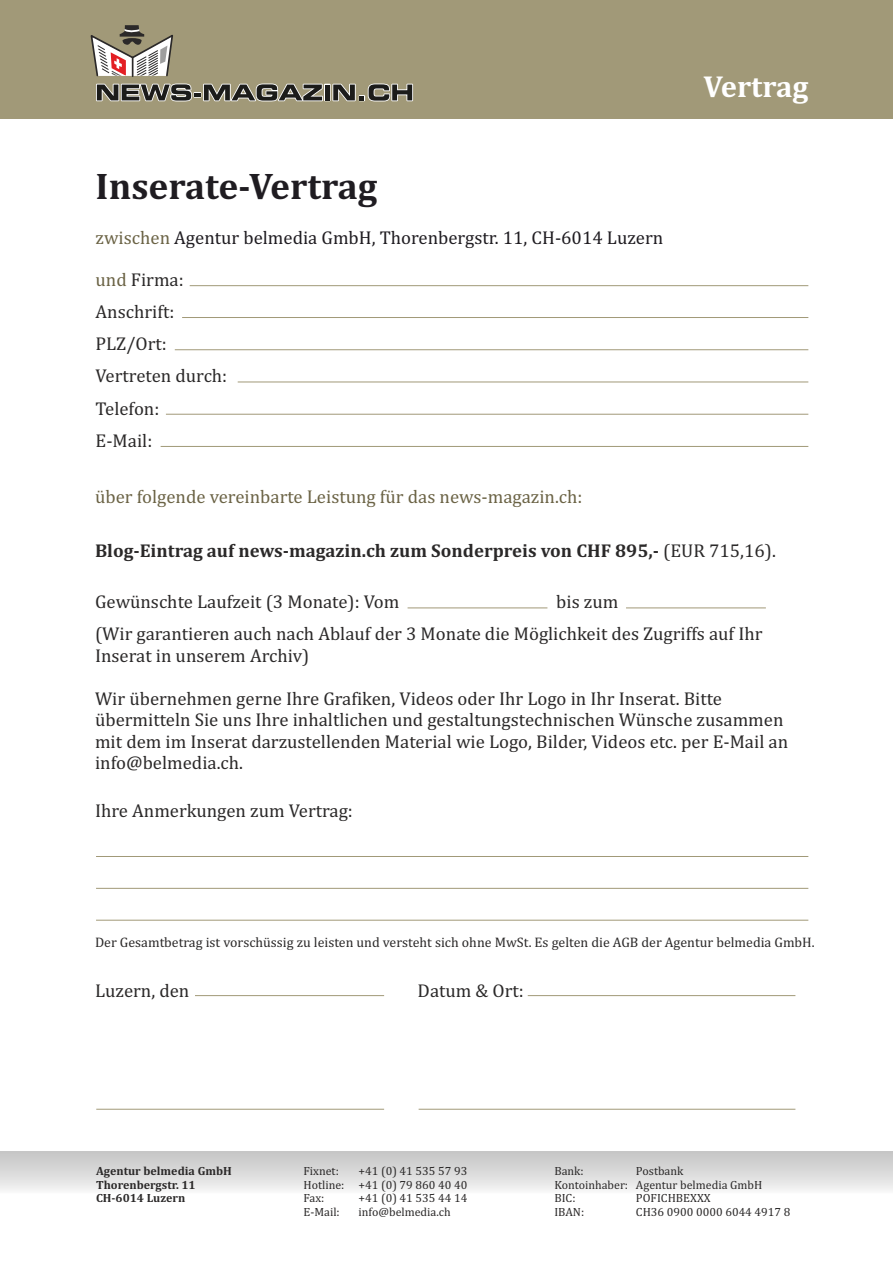
<style>
.page{position:relative;width:893px;height:1263px;background:#fff}
.page>*{position:absolute;margin:0;border:0;box-sizing:border-box;transform-origin:0 0}
.t1{font:700 37.5px "Cambria";color:#1f1c21}
.t2{font:700 30.6px "Cambria";color:#fff}
.t3{font:18.75px/32.2px "Cambria";color:#2b2929}
.t4{font:700 18.75px "Cambria";color:#2b2929}
.t5{font:18.75px "Cambria";color:#1f1c21}
.t6{font:18.75px "Cambria";color:#6b6345}
.t7{font:13.95px "Cambria";color:#2b2929}
.t8{font:12px/13.5px "Cambria";color:#2b2929;text-align:justify}
.t9{font:700 12px/13.5px "Cambria";color:#2b2929}
.s1{color:#6b6345}
.s2{font-weight:400}
</style>
<div class="page">
<svg style="left:0;top:1151px;width:893px;height:39px;background:#d9d9d9"></svg>
<div style="left:0;top:0;width:893px;height:119px;background:#a19978"></div>
<div style="left:324px;top:84px;width:7px;height:17px;border:2px solid #fff"></div>
<svg style="left:90px;top:25px;width:233px;height:77px"></svg>
<div style="left:325px;top:85px;width:5px;height:15px;background:#1c1c1a"></div>
<svg style="left:332px;top:83px;width:82px;height:19px"></svg>
<hr style="left:190px;top:285px;width:618px;height:1px;background:#a19978">
<hr style="left:161px;top:446px;width:647px;height:1px;background:#a19978">
<hr style="left:166px;top:414px;width:642px;height:1px;background:#a19978">
<hr style="left:182px;top:317px;width:626px;height:1px;background:#a19978">
<hr style="left:175px;top:349px;width:633px;height:1px;background:#a19978">
<hr style="left:238px;top:382px;width:570px;height:1px;background:#a19978">
<hr style="left:195px;top:995px;width:189px;height:1px;background:#a19978">
<hr style="left:96px;top:1109px;width:288px;height:1px;background:#a19978">
<hr style="left:419px;top:1109px;width:376px;height:1px;background:#a19978">
<hr style="left:96px;top:856px;width:712px;height:1px;background:#a19978">
<hr style="left:96px;top:920px;width:712px;height:1px;background:#a19978">
<hr style="left:96px;top:888px;width:712px;height:1px;background:#a19978">
<hr style="left:408px;top:607px;width:139px;height:1px;background:#a19978">
<hr style="left:626px;top:607px;width:140px;height:1px;background:#a19978">
<hr style="left:528px;top:995px;width:267px;height:1px;background:#a19978">
<h1 class="t1" style="left:96px;top:170px;width:283px">Inserate-Vertrag</h1>
<p class="t5" style="left:96px;top:230px;width:569px"><span class="s1">zwischen</span> Agentur belmedia GmbH, Thorenbergstr. 11, CH-6014 Luzern</p>
<p class="t3" style="left:96px;top:264px;width:133px"><span class="s1">und</span> Firma:<br>Anschrift:<br>PLZ/Ort:<br>Vertreten durch:<br>Telefon:<br>E-Mail:</p>
<h2 class="t2" style="left:704px;top:73px;width:106px">Vertrag</h2>
<p class="t6" style="left:95px;top:488px;width:489px">über folgende vereinbarte Leistung für das news-magazin.ch:</p>
<p class="t4" style="left:95px;top:542px;width:682px">Blog-Eintrag auf news-magazin.ch zum Sonderpreis von CHF 895,- <span class="s2">(EUR 715,16).</span></p>
<p class="t3" style="left:95px;top:587px;width:306px">Gewünschte Laufzeit (3 Monate): Vom</p>
<p class="t3" style="left:95px;top:587px;width:669px;text-indent:461px">bis zum<br>(Wir garantieren auch nach Ablauf der 3 Monate die Möglichkeit des Zugriffs auf Ihr</p>
<p class="t3" style="left:95px;top:640px;width:216px">Inserat in unserem Archiv)</p>
<p class="t3" style="left:95px;top:689px;width:695px;line-height:21.5px">Wir übernehmen gerne Ihre Grafiken, Videos oder Ihr Logo in Ihr Inserat. Bitte übermitteln Sie uns Ihre inhaltlichen und gestaltungstechnischen Wünsche zusammen mit dem im Inserat darzustellenden Material wie Logo, Bilder, Videos etc. per E-Mail an info@belmedia.ch.</p>
<p class="t3" style="left:95px;top:796px;width:259px">Ihre Anmerkungen zum Vertrag:</p>
<p class="t7" style="left:95px;top:936px;width:721px">Der Gesamtbetrag ist vorschüssig zu leisten und versteht sich ohne MwSt. Es gelten die AGB der Agentur belmedia GmbH.</p>
<p class="t3" style="left:95px;top:976px;width:96px">Luzern, den</p>
<p class="t3" style="left:418px;top:976px;width:108px">Datum &amp; Ort:</p>
<p class="t9" style="left:96px;top:1165px;width:137px">Agentur belmedia GmbH<br>Thorenbergstr. 11<br>CH-6014 Luzern</p>
<p class="t8" style="left:303px;top:1165px;width:165px;text-indent:55px">+41 (0) 41 535 57 93<br>Hotline: +41 (0) 79 860 40 40<br>Fax:</p>
<p class="t8" style="left:303px;top:1165px;width:37px">Fixnet:</p>
<p class="t8" style="left:359px;top:1192px;width:110px">+41 (0) 41 535 44 14</p>
<p class="t8" style="left:303px;top:1206px;width:38px">E-Mail:</p>
<p class="t8" style="left:359px;top:1206px;width:94px">info@belmedia.ch</p>
<p class="t8" style="left:554px;top:1165px;width:31px">Bank:</p>
<p class="t8" style="left:554px;top:1165px;width:209px;text-align:left;text-indent:82px">Postbank<br>Kontoinhaber: Agentur belmedia GmbH<br>BIC:</p>
<p class="t8" style="left:636px;top:1192px;width:76px">POFICHBEXXX</p>
<p class="t8" style="left:554px;top:1206px;width:31px">IBAN:</p>
<p class="t8" style="left:636px;top:1206px;width:156px">CH36 0900 0000 6044 4917 8</p>
</div>
